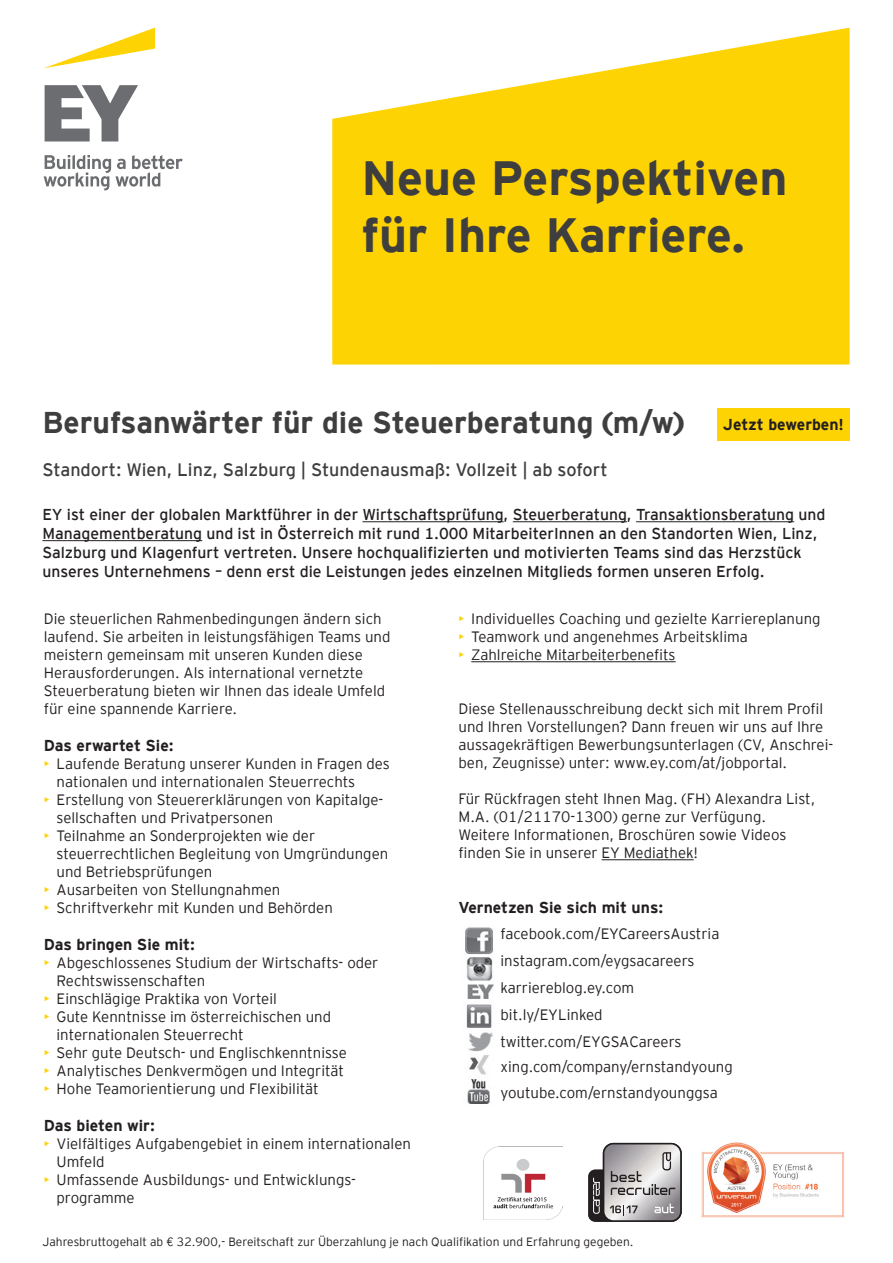
<style>
.page{position:relative;width:893px;height:1263px;background:#fff}
.page>*{position:absolute;margin:0;border:0;box-sizing:border-box;transform-origin:0 0}
.t1{font:700 48px/57.6px "EY Interstate";color:#3e3e3f}
.t2{font:700 30px "EY Interstate";color:#3e3e3f}
.t3{font:18px "EY Interstate";color:#3e3e3f}
.t4{font:15.75px/18.9px "EY Interstate";color:#231f20}
.t5{font:700 15.75px "EY Interstate";color:#231f20}
.t6{font:300 15px/18px "EY Interstate";color:#231f20}
.t7{font:300 12px "EY Interstate";color:#231f20}
.s1{color:#fed304}
</style>
<div class="page">
<svg style="left:44px;top:28px;width:111px;height:40px"></svg>
<svg style="left:44px;top:85px;width:139px;height:105px"></svg>
<svg style="left:332px;top:28px;width:518px;height:337px;fill:#fed304"></svg>
<svg style="left:588px;top:1143px;width:94px;height:79px"></svg>
<div style="left:717px;top:408px;width:133px;height:33px;background:#fed304"></div>
<hr style="left:363px;top:521px;width:141px;height:1px;background:#231f20">
<hr style="left:513px;top:521px;width:114px;height:1px;background:#231f20">
<hr style="left:636px;top:521px;width:158px;height:1px;background:#231f20">
<hr style="left:42px;top:540px;width:160px;height:1px;background:#231f20">
<img style="left:484px;top:1146px;width:78px;height:74px">
<img style="left:701px;top:1142px;width:143px;height:76px">
<hr style="left:471px;top:661px;width:205px;height:1px;background:#231f20">
<hr style="left:602px;top:859px;width:92px;height:1px;background:#231f20">
<img style="left:465px;top:927px;width:29px;height:177px">
<h1 class="t1" style="left:361px;top:146px;width:428px">Neue Perspektiven für Ihre Karriere.</h1>
<p class="t2" style="left:43px;top:400px;width:643px">Berufsanwärter für die Steuerberatung (m/w)</p>
<p class="t3" style="left:43px;top:457px;width:567px">Standort: Wien, Linz, Salzburg | Stundenausmaß: Vollzeit | ab sofort</p>
<p class="t5" style="left:723px;top:413px;width:123px">Jetzt bewerben!</p>
<p class="t4" style="left:42px;top:504px;width:784px">EY ist einer der globalen Marktführer in der Wirtschaftsprüfung, Steuerberatung, Transaktionsberatung und</p>
<p class="t4" style="left:42px;top:523px;width:777px">Managementberatung und ist in Österreich mit rund 1.000 MitarbeiterInnen an den Standorten Wien, Linz,<br>Salzburg und Klagenfurt vertreten. Unsere hochqualifizierten und motivierten Teams sind das Herzstück unseres Unternehmens – denn erst die Leistungen jedes einzelnen Mitglieds formen unseren Erfolg.</p>
<p class="t6" style="left:44px;top:609px;width:348px">Die steuerlichen Rahmenbedingungen ändern sich laufend. Sie arbeiten in leistungsfähigen Teams und meistern gemeinsam mit unseren Kunden diese Herausforderungen. Als international vernetzte Steuerberatung bieten wir Ihnen das ideale Umfeld für eine spannende Karriere.</p>
<p class="t5" style="left:44px;top:734px;width:131px">Das erwartet Sie:</p>
<p class="t6" style="left:57px;top:754px;width:335px;text-indent:-13px"><span class="s1">•</span> Laufende Beratung unserer Kunden in Fragen des nationalen und internationalen Steuerrechts</p>
<p class="t6" style="left:57px;top:790px;width:328px;text-indent:-13px"><span class="s1">•</span> Erstellung von Steuererklärungen von Kapitalge&shy;sellschaften und Privatpersonen</p>
<p class="t6" style="left:57px;top:826px;width:333px;text-indent:-13px"><span class="s1">•</span> Teilnahme an Sonderprojekten wie der steuerrechtlichen Begleitung von Umgründungen und Betriebsprüfungen</p>
<p class="t6" style="left:44px;top:880px;width:238px"><span class="s1">•</span> Ausarbeiten von Stellungnahmen</p>
<p class="t6" style="left:44px;top:898px;width:291px"><span class="s1">•</span> Schriftverkehr mit Kunden und Behörden</p>
<p class="t5" style="left:44px;top:933px;width:153px">Das bringen Sie mit:</p>
<p class="t6" style="left:57px;top:952px;width:323px;text-indent:-13px"><span class="s1">•</span> Abgeschlossenes Studium der Wirtschafts- oder<br>Rechtswissenschaften</p>
<p class="t6" style="left:44px;top:988px;width:235px"><span class="s1">•</span> Einschlägige Praktika von Vorteil</p>
<p class="t6" style="left:57px;top:1006px;width:276px;text-indent:-13px"><span class="s1">•</span> Gute Kenntnisse im österreichischen und internationalen Steuerrecht</p>
<p class="t6" style="left:44px;top:1042px;width:305px"><span class="s1">•</span> Sehr gute Deutsch- und Englischkenntnisse</p>
<p class="t6" style="left:44px;top:1060px;width:302px"><span class="s1">•</span> Analytisches Denkvermögen und Integrität</p>
<p class="t6" style="left:44px;top:1078px;width:276px"><span class="s1">•</span> Hohe Teamorientierung und Flexibilität</p>
<p class="t5" style="left:44px;top:1114px;width:113px">Das bieten wir:</p>
<p class="t6" style="left:57px;top:1133px;width:356px;text-indent:-13px"><span class="s1">•</span> Vielfältiges Aufgabengebiet in einem internationalen<br>Umfeld</p>
<p class="t6" style="left:57px;top:1169px;width:301px;text-indent:-13px"><span class="s1">•</span> Umfassende Ausbildungs- und Entwicklungs&shy;programme</p>
<p class="t6" style="left:458px;top:609px;width:364px"><span class="s1">•</span> Individuelles Coaching und gezielte Karriereplanung</p>
<p class="t6" style="left:458px;top:627px;width:291px"><span class="s1">•</span> Teamwork und angenehmes Arbeitsklima</p>
<p class="t6" style="left:458px;top:645px;width:219px"><span class="s1">•</span> Zahlreiche Mitarbeiterbenefits</p>
<p class="t6" style="left:458px;top:699px;width:376px">Diese Stellenausschreibung deckt sich mit Ihrem Profil und Ihren Vorstellungen? Dann freuen wir uns auf Ihre aussagekräftigen Bewerbungsunterlagen (CV, Anschrei&shy;ben, Zeugnisse) unter: www.ey.com/at/jobportal.</p>
<p class="t6" style="left:458px;top:789px;width:358px">Für Rückfragen steht Ihnen Mag. (FH) Alexandra List, M.A. (01/21170-1300) gerne zur Verfügung.<br>Weitere Informationen, Broschüren sowie Videos finden Sie in unserer EY Mediathek!</p>
<p class="t5" style="left:458px;top:896px;width:206px">Vernetzen Sie sich mit uns:</p>
<p class="t6" style="left:501px;top:924px;width:220px">facebook.com/EYCareersAustria</p>
<p class="t6" style="left:501px;top:951px;width:195px">instagram.com/eygsacareers</p>
<p class="t6" style="left:501px;top:978px;width:135px">karriereblog.ey.com</p>
<p class="t6" style="left:501px;top:1005px;width:104px">bit.ly/EYLinked</p>
<p class="t6" style="left:501px;top:1032px;width:182px">twitter.com/EYGSACareers</p>
<p class="t6" style="left:501px;top:1057px;width:234px">xing.com/company/ernstandyoung</p>
<p class="t6" style="left:501px;top:1083px;width:219px">youtube.com/ernstandyounggsa</p>
<p class="t7" style="left:43px;top:1233px;width:593px">Jahresbruttogehalt ab € 32.900,- Bereitschaft zur Überzahlung je nach Qualifikation und Erfahrung gegeben.</p>
</div>
